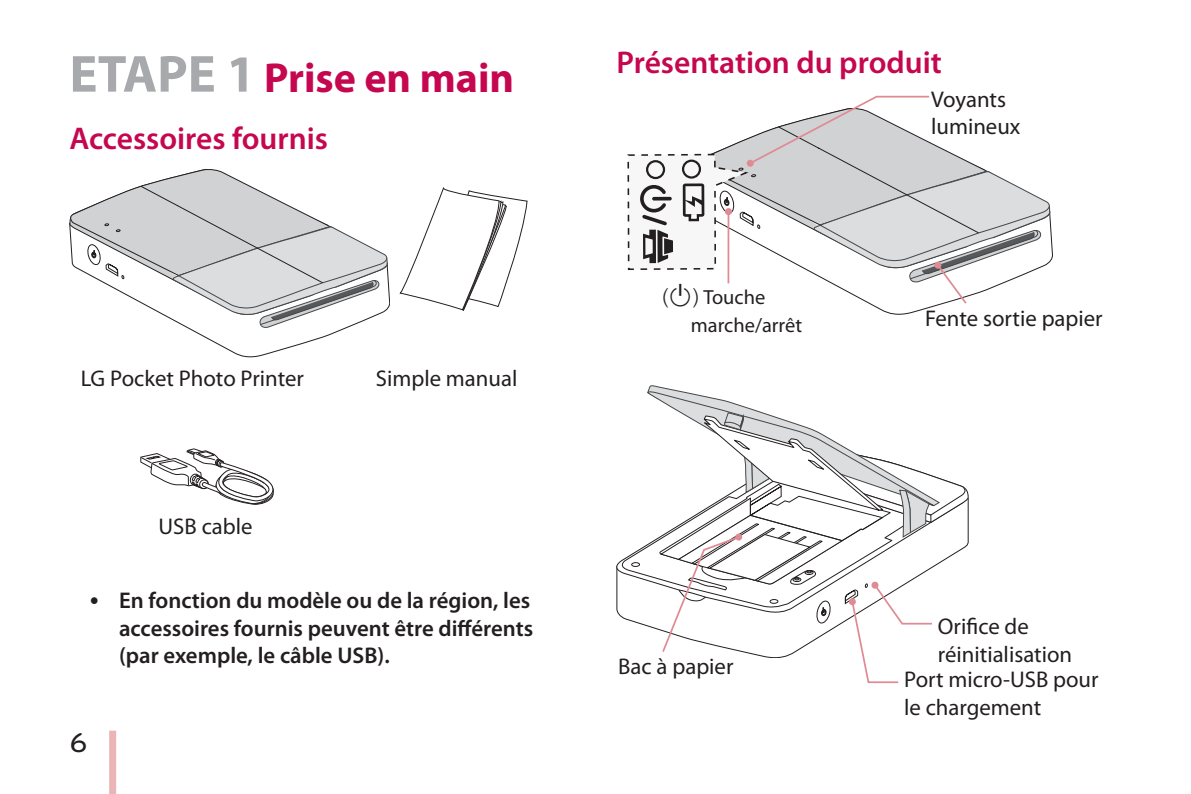
<style>
.page{position:relative;width:1191px;height:794px;background:#fff}
.page>*{position:absolute;margin:0;border:0;box-sizing:border-box;transform-origin:0 0}
.t1{font:700 42px "Myriad Pro";color:#c50750}
.t2{font:600 31.5px "Myriad Pro";color:#c50750}
.t3{font:500 28px "Bryant LG";color:#231f20}
.t4{font:22.75px/27.3px "Myriad Pro";color:#231f20}
.t5{font:600 22.75px/27.3px "Myriad Pro";color:#231f20}
.t6{font:20.3px/27.3px "Myriad Pro";color:#231f20}
.s1{font-size:52.5px;color:#a8a9ad}
.s2{font-family:"Nanum Gothic"}
.s3{font-family:"UPSYS Common";font-size:22.75px}
</style>
<div class="page">
<div style="left:109px;top:730px;width:7px;height:64px;background:#ebb5b7"></div>
<svg style="left:140px;top:448px;width:134px;height:57px"></svg>
<svg style="left:69px;top:219px;width:275px;height:138px"></svg>
<svg style="left:70px;top:169px;width:319px;height:160px"></svg>
<svg style="left:399px;top:187px;width:128px;height:124px"></svg>
<svg style="left:627px;top:95px;width:425px;height:210px"></svg>
<svg style="left:631px;top:385px;width:337px;height:299px"></svg>
<div style="left:849px;top:598px;width:7px;height:7px;background:#df8b94;border-radius:50%"></div>
<h1 class="t1" style="left:69px;top:50px;width:446px"><span class="s1">ETAPE 1</span> Prise en main</h1>
<h2 class="t2" style="left:69px;top:119px;width:260px">Accessoires fournis</h2>
<p class="t4" style="left:81px;top:365px;width:225px">LG Pocket Photo Printer</p>
<p class="t4" style="left:376px;top:364px;width:143px">Simple manual</p>
<p class="t4" style="left:159px;top:512px;width:95px">USB cable</p>
<p class="t3" style="left:69px;top:725px;width:19px">6</p>
<p class="t5" style="left:119px;top:586px;width:415px">En fonction du modèle ou de la région, les accessoires fournis peuvent être différents (par exemple, le câble USB).</p>
<h2 class="t2" style="left:616px;top:43px;width:327px">Présentation du produit</h2>
<p class="t6" style="left:691px;top:283px;width:113px;text-indent:-30px"><span class="s2">(</span><span class="s3">1</span><span class="s2">)</span> Touche marche/arrêt</p>
<p class="t4" style="left:931px;top:85px;width:91px">Voyants lumineux</p>
<p class="t4" style="left:925px;top:304px;width:179px">Fente sortie papier</p>
<p class="t4" style="left:618px;top:652px;width:117px">Bac à papier</p>
<p class="t4" style="left:938px;top:612px;width:136px">Orifice de réinitialisation</p>
<p class="t4" style="left:904px;top:666px;width:196px">Port micro-USB pour le chargement</p>
</div>
